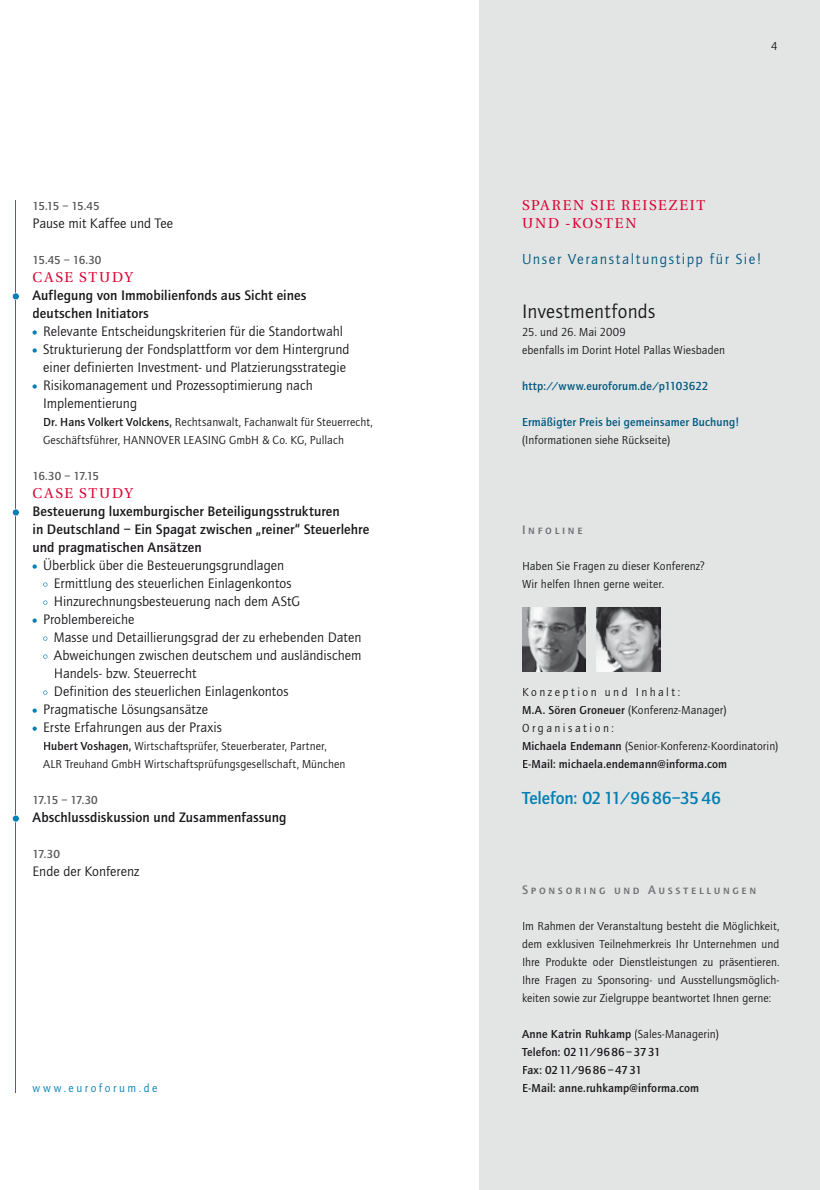
<style>
.page{position:relative;width:820px;height:1190px;background:#fff}
.page>*{position:absolute;margin:0;border:0;box-sizing:border-box;transform-origin:0 0}
.t1{font:20.1px "Quay Sans EF";letter-spacing:.015em;color:#1a171b}
.t2{font:500 18px "Quay Sans EF";letter-spacing:-.01em;color:#007fb3}
.t3{font:15px "Quay Sans EF";letter-spacing:.1em;color:#00597f}
.t4{font:14.25px/18px "Quay Sans EF";letter-spacing:.005em;color:#1a171b}
.t5{font:500 14.25px/18px "Quay Sans EF";letter-spacing:.005em;color:#1a171b}
.t6{font:14.25px/18px "Utopia";letter-spacing:.125em;color:#db0031}
.t7{font:12.75px "Quay Sans EF Medium SC";letter-spacing:.21em;color:#707173}
.t8{font:12px/18px "Quay Sans EF";letter-spacing:.01em;color:#1a171b}
.t9{font:500 12px/18px "Quay Sans EF";letter-spacing:.005em;color:#1a171b}
.t10{font:500 12px "Quay Sans EF";letter-spacing:.01em;color:#00597f}
.t11{font:500 12px "Quay Sans EF";letter-spacing:-.06em;color:#58585a}
.t12{font:12px "Quay Sans EF";letter-spacing:.21em;color:#007fb3}
.s1{font-weight:500}
.s2{font-weight:400}
</style>
<div class="page">
<div style="left:479px;top:0;width:340px;height:1190px;background:#e3e4e4"></div>
<svg style="left:33px;top:330px;width:4px;height:4px"></svg>
<svg style="left:33px;top:348px;width:4px;height:4px"></svg>
<svg style="left:33px;top:384px;width:4px;height:4px"></svg>
<svg style="left:33px;top:564px;width:4px;height:4px"></svg>
<svg style="left:43px;top:582px;width:4px;height:4px"></svg>
<svg style="left:43px;top:600px;width:4px;height:4px"></svg>
<svg style="left:33px;top:618px;width:4px;height:4px"></svg>
<svg style="left:43px;top:636px;width:4px;height:4px"></svg>
<svg style="left:43px;top:654px;width:4px;height:4px"></svg>
<svg style="left:43px;top:690px;width:4px;height:4px"></svg>
<svg style="left:33px;top:708px;width:4px;height:4px"></svg>
<svg style="left:33px;top:726px;width:4px;height:4px"></svg>
<hr style="left:16px;top:200px;width:1px;height:892px;background:#007fb3">
<svg style="left:12px;top:293px;width:8px;height:7px"></svg>
<svg style="left:12px;top:509px;width:8px;height:7px"></svg>
<svg style="left:12px;top:815px;width:8px;height:7px"></svg>
<img style="left:522px;top:607px;width:63px;height:64px">
<img style="left:596px;top:607px;width:64px;height:64px">
<p class="t11" style="left:33px;top:199px;width:68px">15.15 – 15.45</p>
<p class="t4" style="left:33px;top:215px;width:142px">Pause mit Kaffee und Tee</p>
<p class="t11" style="left:33px;top:253px;width:70px">15.45 – 16.30</p>
<p class="t6" style="left:33px;top:268px;width:102px">CASE STUDY</p>
<p class="t5" style="left:33px;top:286px;width:275px">Auflegung von Immobilienfonds aus Sicht eines deutschen Initiators</p>
<p class="t4" style="left:43px;top:323px;width:308px">Relevante Entscheidungskriterien für die Standortwahl Strukturierung der Fondsplattform vor dem Hintergrund einer definierten Investment- und Platzierungsstrategie Risikomanagement und Prozessoptimierung nach Implementierung</p>
<p class="t8" style="left:43px;top:413px;width:331px"><span class="s1">Dr. Hans Volkert Volckens,</span> Rechtsanwalt, Fachanwalt für Steuerrecht,<br>Geschäftsführer, HANNOVER LEASING GmbH &amp; Co. KG, Pullach</p>
<p class="t11" style="left:33px;top:469px;width:68px">16.30 – 17.15</p>
<p class="t6" style="left:33px;top:484px;width:102px">CASE STUDY</p>
<p class="t5" style="left:33px;top:502px;width:338px">Besteuerung luxemburgischer Beteiligungsstrukturen<br>in Deutschland – Ein Spagat zwischen „reiner“ Steuerlehre und pragmatischen Ansätzen</p>
<p class="t4" style="left:43px;top:557px;width:242px">Überblick über die Besteuerungsgrundlagen</p>
<p class="t4" style="left:54px;top:575px;width:239px">Ermittlung des steuerlichen Einlagenkontos</p>
<p class="t4" style="left:54px;top:593px;width:248px">Hinzurechnungsbesteuerung nach dem AStG</p>
<p class="t4" style="left:43px;top:611px;width:93px">Problembereiche</p>
<p class="t4" style="left:54px;top:629px;width:309px">Masse und Detaillierungsgrad der zu erhebenden Daten</p>
<p class="t4" style="left:54px;top:647px;width:309px">Abweichungen zwischen deutschem und ausländischem</p>
<p class="t4" style="left:54px;top:665px;width:144px">Handels- bzw. Steuerrecht</p>
<p class="t4" style="left:54px;top:683px;width:236px">Definition des steuerlichen Einlagenkontos</p>
<p class="t4" style="left:43px;top:701px;width:166px">Pragmatische Lösungsansätze</p>
<p class="t4" style="left:43px;top:719px;width:180px">Erste Erfahrungen aus der Praxis</p>
<p class="t8" style="left:43px;top:737px;width:304px"><span class="s1">Hubert Voshagen,</span> Wirtschaftsprüfer, Steuerberater, Partner,<br>ALR Treuhand GmbH Wirtschaftsprüfungsgesellschaft, München</p>
<p class="t11" style="left:33px;top:793px;width:67px">17.15 – 17.30</p>
<p class="t5" style="left:33px;top:808px;width:255px">Abschlussdiskussion und Zusammenfassung</p>
<p class="t11" style="left:33px;top:847px;width:29px">17.30</p>
<p class="t4" style="left:33px;top:863px;width:108px">Ende der Konferenz</p>
<p class="t8" style="left:770px;top:38px;width:8px">4</p>
<p class="t6" style="left:521px;top:196px;width:185px">SPAREN SIE REISEZEIT<br>UND -KOSTEN</p>
<p class="t3" style="left:521px;top:251px;width:241px">Unser Veranstaltungstipp für Sie!</p>
<h1 class="t1" style="left:521px;top:300px;width:135px">Investmentfonds</h1>
<p class="t8" style="left:521px;top:323px;width:204px">25. und 26. Mai 2009<br>ebenfalls im Dorint Hotel Pallas Wiesbaden</p>
<p class="t10" style="left:521px;top:379px;width:188px">http://www.euroforum.de/p1103622</p>
<p class="t10" style="left:521px;top:415px;width:219px">Ermäßigter Preis bei gemeinsamer Buchung!</p>
<p class="t8" style="left:521px;top:431px;width:149px">(Informationen siehe Rückseite)</p>
<p class="t7" style="left:521px;top:523px;width:62px">Infoline</p>
<p class="t8" style="left:521px;top:557px;width:184px">Haben Sie Fragen zu dieser Konferenz?<br>Wir helfen Ihnen gerne weiter.</p>
<p class="t8" style="left:521px;top:683px;width:258px">Konzeption und Inhalt:<br><span class="s1">M.A. Sören Groneuer</span> (Konferenz-Manager)<br>Organisation:<br><span class="s1">Michaela Endemann</span> (Senior-Konferenz-Koordinatorin)<br><span class="s1">E-Mail: michaela.endemann@informa.com</span></p>
<h2 class="t2" style="left:521px;top:788px;width:200px">Telefon: 02 11/96 86–35 46</h2>
<p class="t7" style="left:521px;top:883px;width:235px">Sponsoring und Ausstellungen</p>
<p class="t8" style="left:521px;top:917px;width:259px;text-align:justify">Im Rahmen der Veranstaltung besteht die Mög lich keit, dem exklusiven Teilnehmerkreis Ihr Unter nehmen und Ihre Produkte oder Dienst leistungen zu präsentieren.<br>Ihre Fragen zu Sponsoring- und Ausstellungs mög lich&shy;keiten sowie zur Zielgruppe beant wortet Ihnen gerne:</p>
<p class="t9" style="left:521px;top:1025px;width:198px">Anne Katrin Ruhkamp <span class="s2">(Sales-Managerin)<br></span>Telefon: 02 11/96 86 – 37 31<br>Fax: 02 11/96 86 – 47 31</p>
<p class="t12" style="left:33px;top:1081px;width:126px">www.euroforum.de</p>
<p class="t9" style="left:521px;top:1079px;width:178px">E-Mail: anne.ruhkamp@informa.com</p>
</div>
